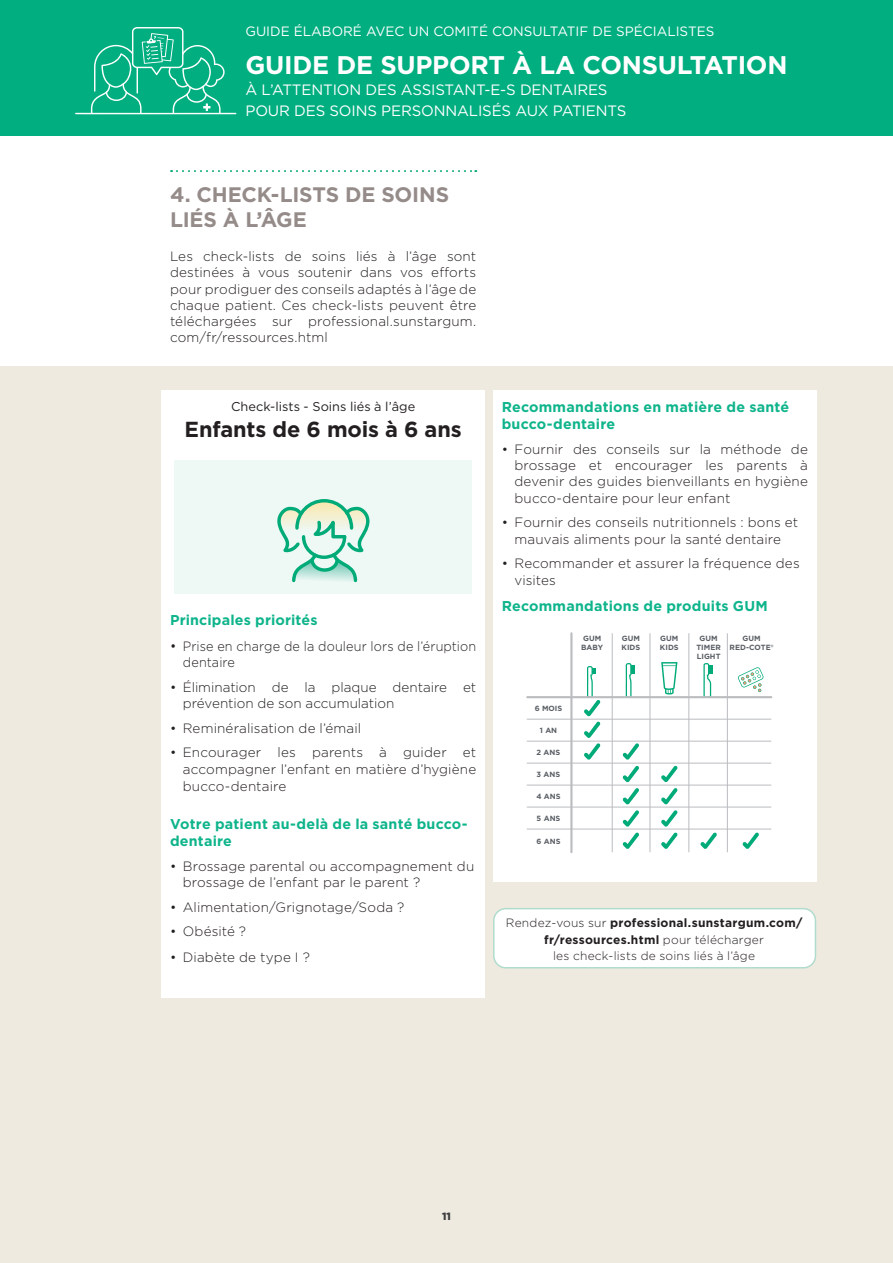
<style>
.page{position:relative;width:893px;height:1263px;background:#fff}
.page>*{position:absolute;margin:0;border:0;box-sizing:border-box;transform-origin:0 0}
.t1{font:700 25.5px "Gotham";letter-spacing:-.01em;color:#fff}
.t2{font:700 21.75px "Gotham";letter-spacing:-.005em;color:#231f20}
.t3{font:700 21px/25.2px "Gotham";letter-spacing:-.01em;color:#958c8a}
.t4{font:15px/21px "Gotham";letter-spacing:-.01em;color:#fff}
.t5{font:700 14.25px/17.1px "Gotham";letter-spacing:.015em;color:#0eb48b}
.t6{font:300 13.5px/16.2px "Gotham";letter-spacing:.01em;color:#231f20}
.t7{font:13.5px "Gotham";color:#fff}
.t8{font:300 13.5px/16.2px "Gotham";letter-spacing:.01em;color:#231f20;scale:.94 1}
.t9{font:12.75px "Gotham";letter-spacing:.005em;color:#231f20}
.t10{font:300 12px/16.5px "Gotham";letter-spacing:.015em;color:#231f20;text-align:center}
.t11{font:900 10.5px "Gotham";color:#3e3e3f}
.t12{font:700 7.5px/9px "Gotham";letter-spacing:.005em;color:#5a5f65}
.s1{font-size:14.25px}
.s2{font-weight:700}
</style>
<div class="page">
<div style="left:0;top:0;width:893px;height:136px;background:#00ae80"></div>
<div style="left:0;top:367px;width:893px;height:896px;background:#efeae0"></div>
<div style="left:493px;top:390px;width:323px;height:491px;background:#fff"></div>
<div style="left:162px;top:390px;width:323px;height:607px;background:#fff"></div>
<svg style="left:75px;top:27px;width:161px;height:87px"></svg>
<svg style="left:171px;top:170px;width:305px;height:2px"></svg>
<div style="left:174px;top:461px;width:298px;height:133px;background:#eef8f5"></div>
<svg style="left:278px;top:499px;width:91px;height:84px"></svg>
<hr style="left:570px;top:633px;width:2px;height:219px;background:#babcbf">
<hr style="left:527px;top:741px;width:244px;height:1px;background:#babcbf">
<hr style="left:527px;top:719px;width:244px;height:1px;background:#babcbf">
<hr style="left:527px;top:785px;width:244px;height:1px;background:#babcbf">
<hr style="left:527px;top:763px;width:244px;height:1px;background:#babcbf">
<hr style="left:527px;top:807px;width:244px;height:1px;background:#babcbf">
<hr style="left:527px;top:829px;width:244px;height:1px;background:#babcbf">
<hr style="left:612px;top:633px;width:1px;height:219px;background:#babcbf">
<hr style="left:650px;top:633px;width:1px;height:219px;background:#babcbf">
<hr style="left:688px;top:633px;width:1px;height:219px;background:#babcbf">
<hr style="left:727px;top:633px;width:1px;height:219px;background:#babcbf">
<svg style="left:703px;top:663px;width:10px;height:33px"></svg>
<svg style="left:626px;top:663px;width:9px;height:33px"></svg>
<svg style="left:584px;top:666px;width:16px;height:94px"></svg>
<svg style="left:623px;top:788px;width:16px;height:61px"></svg>
<svg style="left:623px;top:766px;width:16px;height:16px"></svg>
<svg style="left:700px;top:832px;width:17px;height:17px"></svg>
<svg style="left:742px;top:832px;width:17px;height:17px"></svg>
<svg style="left:661px;top:788px;width:17px;height:61px"></svg>
<svg style="left:661px;top:765px;width:17px;height:17px"></svg>
<hr style="left:527px;top:696px;width:244px;height:2px;background:#babcbf">
<svg style="left:661px;top:662px;width:16px;height:32px"></svg>
<svg style="left:738px;top:667px;width:26px;height:25px"></svg>
<svg style="left:623px;top:743px;width:16px;height:17px"></svg>
<div style="left:494px;top:909px;width:321px;height:59px;background:#fff;border-radius:12px"></div>
<div style="left:493px;top:908px;width:323px;height:60px;border:2px solid #b0dccc;border-radius:12px"></div>
<p class="t7" style="left:245px;top:23px;width:471px">GUIDE ÉLABORÉ AVEC UN COMITÉ CONSULTATIF DE SPÉCIALISTES</p>
<h1 class="t1" style="left:245px;top:48px;width:544px">GUIDE DE SUPPORT À LA CONSULTATION</h1>
<p class="t4" style="left:245px;top:78px;width:382px">À L’ATTENTION DES ASSISTANT-E-S DENTAIRES<br>POUR DES SOINS PERSONNALISÉS AUX PATIENTS</p>
<h3 class="t3" style="left:170px;top:182px;width:281px">4. CHECK-LISTS DE SOINS<br>LIÉS À L’ÂGE</h3>
<p class="t6" style="left:170px;top:248px;width:308px;text-align:justify">Les check-lists de soins liés à l’âge sont destinées à vous soutenir dans vos efforts pour prodiguer des conseils adaptés à l’âge de chaque patient. Ces check-lists peuvent être téléchargées sur professional.sunstargum. com/fr/ressources.html</p>
<p class="t9" style="left:231px;top:398px;width:186px">Check-lists - Soins liés à l’âge</p>
<h2 class="t2" style="left:185px;top:415px;width:279px">Enfants de 6 mois à 6 ans</h2>
<p class="t5" style="left:170px;top:611px;width:149px">Principales priorités</p>
<p class="t8" style="left:183px;top:638px;width:314px;text-indent:-13px"><span class="s1">•</span> Prise en charge de la douleur lors de l’éruption dentaire</p>
<p class="t6" style="left:183px;top:678px;width:295px;text-indent:-13px">• Élimination de la plaque dentaire et prévention de son accumulation</p>
<p class="t6" style="left:170px;top:719px;width:193px">• Reminéralisation de l’émail</p>
<p class="t6" style="left:183px;top:744px;width:295px;line-height:16.6px;text-align:justify;text-indent:-13px">• Encourager les parents à guider et accompagner l’enfant en matière d’hygiène bucco-dentaire</p>
<p class="t5" style="left:170px;top:815px;width:299px">Votre patient au-delà de la santé bucco&shy;dentaire</p>
<p class="t6" style="left:183px;top:857px;width:293px;text-indent:-13px">• Brossage parental ou accompagnement du brossage de l’enfant par le parent ?</p>
<p class="t6" style="left:170px;top:898px;width:236px">• Alimentation/Grignotage/Soda ?</p>
<p class="t6" style="left:170px;top:923px;width:78px">• Obésité ?</p>
<p class="t6" style="left:170px;top:949px;width:141px">• Diabète de type I ?</p>
<p class="t5" style="left:502px;top:398px;width:289px">Recommandations en matière de santé bucco-dentaire</p>
<p class="t6" style="left:514px;top:441px;width:295px;text-align:justify;text-indent:-13px">• Fournir des conseils sur la méthode de brossage et encourager les parents à devenir des guides bienveillants en hygiène bucco-dentaire pour leur enfant</p>
<p class="t6" style="left:502px;top:514px;width:298px;text-align:center">• Fournir des conseils nutritionnels : bons et mauvais aliments pour la santé dentaire</p>
<p class="t6" style="left:514px;top:554px;width:287px;line-height:17.1px;text-indent:-13px">• Recommander et assurer la fréquence des visites</p>
<p class="t5" style="left:502px;top:597px;width:268px">Recommandations de produits GUM</p>
<p class="t12" style="left:535px;top:703px;width:29px">6 MOIS</p>
<p class="t12" style="left:540px;top:726px;width:19px">1 AN</p>
<p class="t12" style="left:537px;top:748px;width:25px">2 ANS</p>
<p class="t12" style="left:537px;top:770px;width:25px">3 ANS</p>
<p class="t12" style="left:536px;top:792px;width:26px">4 ANS</p>
<p class="t12" style="left:537px;top:814px;width:25px">5 ANS</p>
<p class="t12" style="left:536px;top:836px;width:26px">6 ANS</p>
<p class="t12" style="left:581px;top:634px;width:24px">GUM<br>BABY</p>
<p class="t12" style="left:660px;top:634px;width:20px">GUM<br>KIDS</p>
<p class="t12" style="left:730px;top:634px;width:45px;text-align:center">GUM<br>RED-COTE®</p>
<p class="t12" style="left:696px;top:634px;width:26px;text-align:center">GUM<br>TIMER<br>LIGHT</p>
<p class="t12" style="left:621px;top:634px;width:20px">GUM<br>KIDS</p>
<p class="t10" style="left:506px;top:914px;width:298px">Rendez-vous sur <span class="s2">professional.sunstargum.com/ fr/ressources.html</span> pour télécharger<br>les check-lists de soins liés à l’âge</p>
<p class="t11" style="left:442px;top:1209px;width:10px">11</p>
</div>
